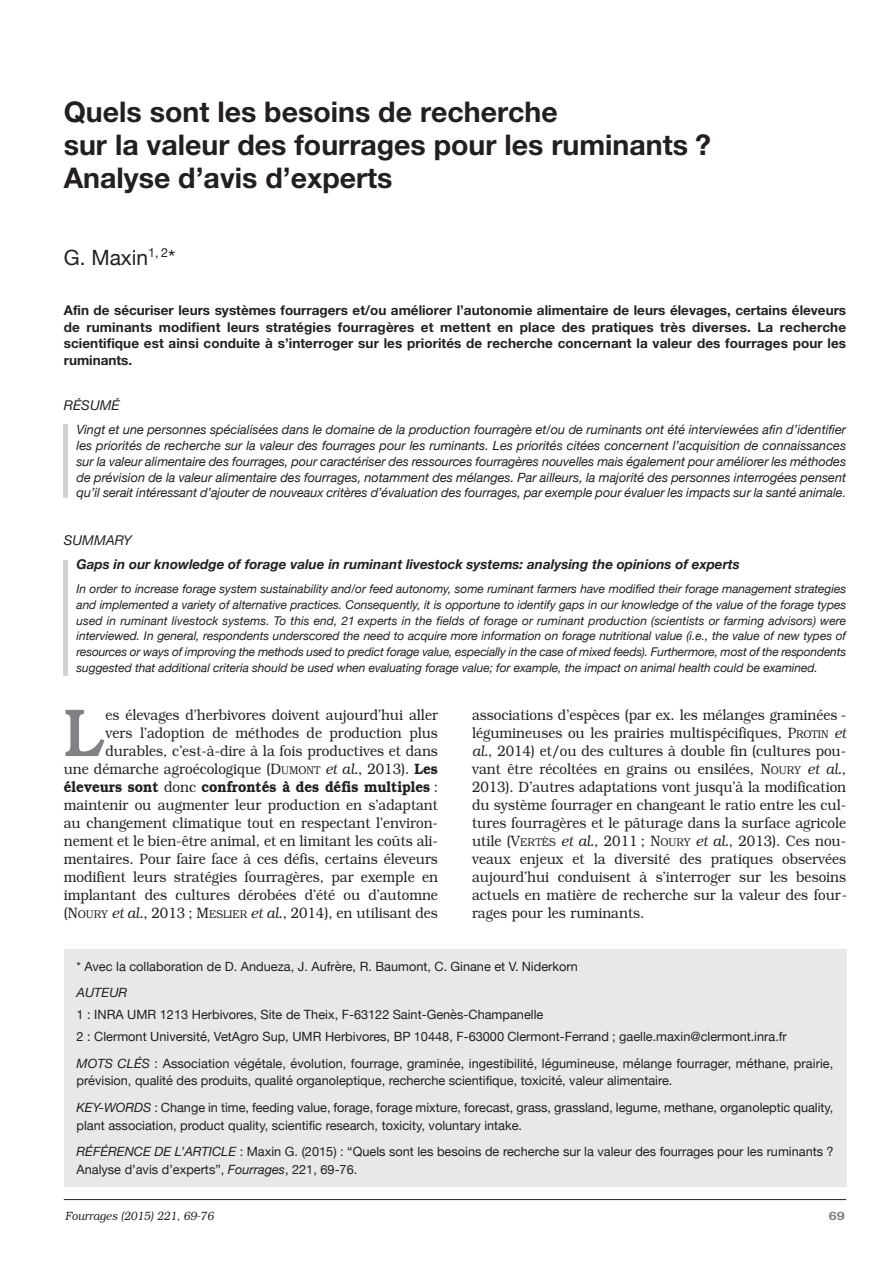
<style>
.page{position:relative;width:893px;height:1263px;background:#fff}
.page>*{position:absolute;margin:0;border:0;box-sizing:border-box;transform-origin:0 0}
.t1{font:500 68.55px "Bookman IT Cby BT";color:#808285;scale:.9 1}
.t2{font:700 28.5px/33px "Helvetica Neue";color:#231f20}
.t3{font:21px "Helvetica Neue";color:#231f20}
.t4{font:300 15px/18px "Bookman";color:#231f20;text-align:right;scale:.9 1}
.t5{font:700 13.5px/16.5px "Helvetica Neue";letter-spacing:.005em;color:#231f20;text-align:justify}
.t6{font:italic 700 13.5px "Helvetica Neue";color:#231f20}
.t7{font:italic 13.5px "Helvetica Neue";color:#231f20}
.t8{font:12.75px/17.9px "Helvetica Neue";color:#231f20}
.t9{font:italic 12.75px/15.8px "Helvetica Neue";letter-spacing:-.005em;color:#231f20;text-align:justify}
.t10{font:italic 12px/15.8px "Helvetica Neue";letter-spacing:-.005em;color:#231f20;text-align:justify}
.t11{font:italic 300 12px "Bookman";color:#231f20;scale:.9 1}
.t12{font:600 12px "Bookman";color:#808285}
.s1{font-size:11.25px}
.s2{font-style:italic}
.s3{font-weight:600}
</style>
<div class="page">
<hr style="left:64px;top:1199px;width:782px;height:1px;background:#231f20">
<div style="left:64px;top:949px;width:782px;height:237px;background:#e7e8e9"></div>
<hr style="left:64px;top:424px;width:4px;height:73px;background:#d1d2d4">
<hr style="left:64px;top:560px;width:4px;height:116px;background:#d1d2d4">
<h2 class="t2" style="left:64px;top:98px;width:649px">Quels sont les besoins de recherche<br>sur la valeur des fourrages pour les ruminants ?<br>Analyse d’avis d’experts</h2>
<h3 class="t3" style="left:64px;top:245px;width:113px">G. Maxin<sup>1,</sup> <sup>2</sup>*</h3>
<p class="t5" style="left:64px;top:303px;width:784px">Afin de sécuriser leurs systèmes fourragers et/ou améliorer l’autonomie alimentaire de leurs élevages, certains éleveurs de ruminants modifient leurs stratégies fourragères et mettent en place des pratiques très diverses. La recherche scientifique est ainsi conduite à s’interroger sur les priorités de recherche concernant la valeur des fourrages pour les ruminants.</p>
<p class="t7" style="left:64px;top:397px;width:57px">RÉSUMÉ</p>
<p class="t9" style="left:77px;top:422px;width:771px">Vingt et une personnes spécialisées dans le domaine de la production fourragère et/ou de ruminants ont été interviewées afin d’identifier les priorités de recherche sur la valeur des fourrages pour les ruminants. Les priorités citées concernent l’acquisition de connaissances sur la valeur alimentaire des fourrages, pour caractériser des ressources fourragères nouvelles mais également pour améliorer les méthodes de prévision de la valeur alimentaire des fourrages, notamment des mélanges. Par ailleurs, la majorité des personnes interrogées pensent qu’il serait intéressant d’ajouter de nouveaux critères d’évaluation des fourrages, par exemple pour évaluer les impacts sur la santé animale.</p>
<p class="t7" style="left:64px;top:532px;width:69px">SUMMARY</p>
<p class="t6" style="left:77px;top:556px;width:665px">Gaps in our knowledge of forage value in ruminant livestock systems: analysing the opinions of experts</p>
<p class="t10" style="left:77px;top:581px;width:771px">In order to increase forage system sustainability and/or feed autonomy, some ruminant farmers have modified their forage management strategies and implemented a variety of alternative practices. Consequently, it is opportune to identify gaps in our knowledge of the value of the forage types used in ruminant livestock systems. To this end, 21 experts in the fields of forage or ruminant production (scientists or farming advisors) were interviewed. In general, respondents underscored the need to acquire more information on forage nutritional value (i.e., the value of new types of resources or ways of improving the methods used to predict forage value, especially in the case of mixed feeds). Furthermore, most of the respondents suggested that additional criteria should be used when evaluating forage value; for example, the impact on animal health could be examined.</p>
<p class="t4" style="left:64px;top:706px;width:417px">es élevages d’herbivores doivent aujourd’hui aller<br>vers l’adoption de méthodes de production plus durables, c’est-à-dire à la fois productives et dans<br>une démarche agroécologique (D<span class="s1">UMONT</span> <span class="s2">et al.</span>, 2013). <span class="s3">Les éleveurs sont</span> donc <span class="s3">confrontés à des défis multiples</span> : maintenir ou augmenter leur production en s’adaptant au changement climatique tout en respectant l’environ&shy;nement et le bien-être animal, et en limitant les coûts ali&shy;mentaires. Pour faire face à ces défis, certains éleveurs modifient leurs stratégies fourragères, par exemple en implantant des cultures dérobées d’été ou d’automne (N<span class="s1">OURY</span> <span class="s2">et al.</span>, 2013 ; M<span class="s1">ESLIER</span> <span class="s2">et al.</span>, 2014), en utilisant des</p>
<p class="t4" style="left:472px;top:706px;width:418px;text-align:justify">associations d’espèces (par ex. les mélanges graminées - légumineuses ou les prairies multispécifiques, P<span class="s1">ROTIN</span> <span class="s2">et al.</span>, 2014) et/ou des cultures à double fin (cultures pou&shy;vant être récoltées en grains ou ensilées, N<span class="s1">OURY</span> <span class="s2">et al.</span>, 2013). D’autres adaptations vont jusqu’à la modification du système fourrager en changeant le ratio entre les cul&shy;tures fourragères et le pâturage dans la surface agricole utile (V<span class="s1">ERTÈS</span> <span class="s2">et al.</span>, 2011 ; N<span class="s1">OURY</span> <span class="s2">et al.</span>, 2013). Ces nou&shy;veaux enjeux et la diversité des pratiques observées aujourd’hui conduisent à s’interroger sur les besoins actuels en matière de recherche sur la valeur des four&shy;rages pour les ruminants.</p>
<h1 class="t1" style="left:62px;top:708px;width:50px">L</h1>
<p class="t8" style="left:77px;top:957px;width:503px">* Avec la collaboration de D. Andueza, J. Aufrère, R. Baumont, C. Ginane et V. Niderkorn</p>
<p class="t9" style="left:77px;top:984px;width:52px">AUTEUR</p>
<p class="t8" style="left:77px;top:1003px;width:712px;line-height:22px">1 : INRA UMR 1213 Herbivores, Site de Theix, F-63122 Saint-Genès-Champanelle<br>2 : Clermont Université, VetAgro Sup, UMR Herbivores, BP 10448, F-63000 Clermont-Ferrand ; gaelle.maxin@clermont.inra.fr</p>
<p class="t8" style="left:77px;top:1054px;width:758px"><span class="s2">MOTS CLÉS</span> : Association végétale, évolution, fourrage, graminée, ingestibilité, légumineuse, mélange fourrager, méthane, prairie, prévision, qualité des produits, qualité organoleptique, recherche scientifique, toxicité, valeur alimentaire.</p>
<p class="t8" style="left:77px;top:1098px;width:758px"><span class="s2">KEY-WORDS</span> : Change in time, feeding value, forage, forage mixture, forecast, grass, grassland, legume, methane, organoleptic quality, plant association, product quality, scientific research, toxicity, voluntary intake.</p>
<p class="t8" style="left:77px;top:1142px;width:758px"><span class="s2">RÉFÉRENCE DE L’ARTICLE</span> : Maxin G. (2015) : “Quels sont les besoins de recherche sur la valeur des fourrages pour les ruminants ?<br>Analyse d’avis d’experts”, <span class="s2">Fourrages</span>, 221, 69-76.</p>
<p class="t11" style="left:65px;top:1209px;width:166px">Fourrages (2015) 221, 69-76</p>
<p class="t12" style="left:829px;top:1209px;width:17px">69</p>
</div>
